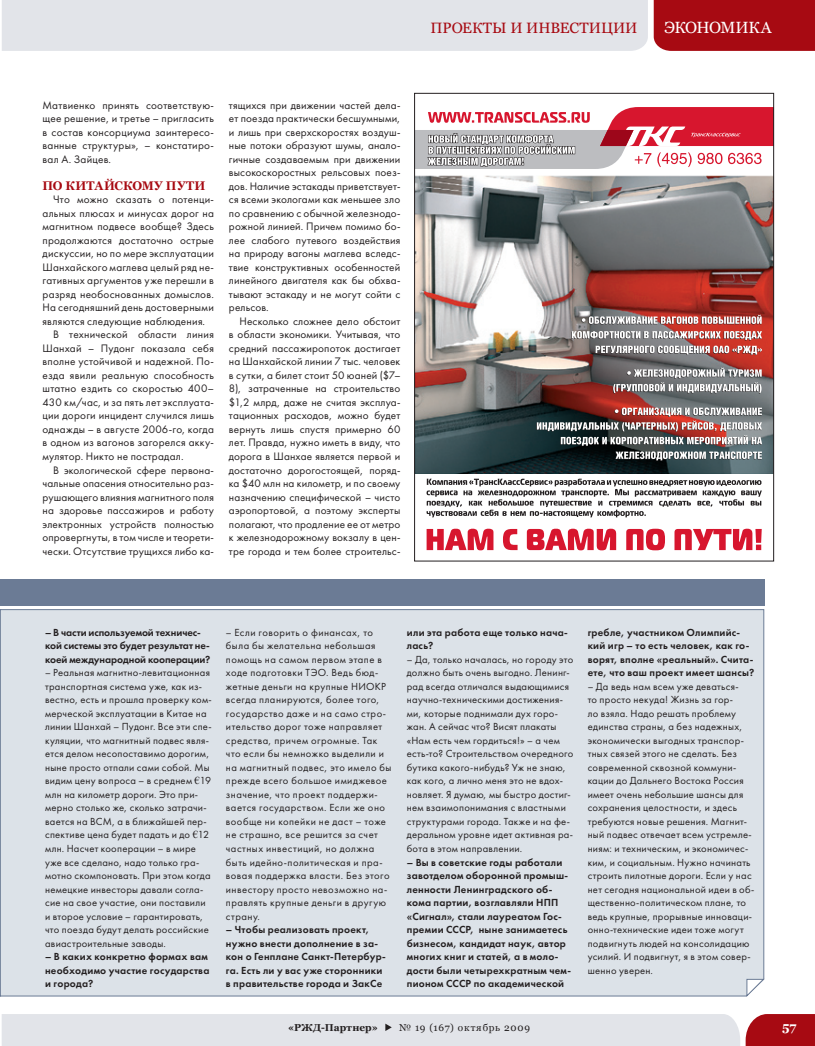
<style>
.page{position:relative;width:815px;height:1046px;background:#fff}
.page>*{position:absolute;margin:0;border:0;box-sizing:border-box;transform-origin:0 0}
.t1{font:16.25px "Georgia";letter-spacing:-.035em;color:#fff}
.t2{font:15px "Georgia";letter-spacing:-.005em;color:#a70a12}
.t3{font:700 12.5px "Georgia";letter-spacing:-.015em;color:#a70a12;scale:.95 1}
.t4{font:700 12.5px "Georgia";color:#fff}
.t5{font:11.25px/13.5px "Futura Book C";letter-spacing:.02em;color:#231f20;text-align:justify}
.t6{font:10.62px/13.5px "Futura Book C";letter-spacing:.025em;color:#231f20}
.t7{font:10.62px/13.5px "Futura Demi C";letter-spacing:.025em;color:#231f20}
.t8{font:10.62px/13.5px "Futura Book C";letter-spacing:.045em;color:#231f20}
.t9{font:10.62px/13.5px "Futura Demi C";letter-spacing:-.005em;color:#231f20}
.t10{font:10px "Georgia";letter-spacing:.08em;color:#231f20}
.t11{font:700 10px "Georgia";letter-spacing:.02em;color:#231f20}
.s1{font-family:"Times New Roman"}
</style>
<div class="page">
<svg style="left:746px;top:1014px;width:69px;height:31px;background:#ab171e"></svg>
<div style="left:654px;top:0;width:161px;height:51px;background:#a70a12"></div>
<div style="left:2px;top:0;width:646px;height:51px;background:#e2e4e9"></div>
<div style="left:2px;top:1014px;width:738px;height:31px;background:#e2e4e9"></div>
<div style="left:0;top:579px;width:764px;height:26px;background:#6b7b95"></div>
<div style="left:0;top:609px;width:764px;height:387px;background:#dce2e8"></div>
<svg style="left:746px;top:978px;width:19px;height:18px"></svg>
<img style="left:416px;top:176px;width:356px;height:297px">
<img style="left:571px;top:315px;width:191px;height:40px">
<svg style="left:536px;top:367px;width:226px;height:94px;background:#796969"></svg>
<svg style="left:427px;top:528px;width:335px;height:22px"></svg>
<svg style="left:427px;top:478px;width:335px;height:39px"></svg>
<svg style="left:416px;top:107px;width:356px;height:62px"></svg>
<p class="t5" style="left:43px;top:98px;width:173px">Матвиенко принять соответствую&shy;щее решение, и третье – пригласить в состав консорциума заинтересо&shy;ванные структуры», – констатиро&shy;вал А. Зайцев.</p>
<p class="t3" style="left:43px;top:178px;width:46px">По кита</p>
<p class="t3" style="left:104px;top:178px;width:42px">йскому</p>
<p class="t3" style="left:166px;top:178px;width:12px">пути</p>
<p class="t5" style="left:53px;top:193px;width:162px">Что можно сказать о потенци-</p>
<p class="t5" style="left:43px;top:206px;width:173px">альных плюсах и минусах дорог на</p>
<p class="t5" style="left:43px;top:220px;width:173px">магнитном подвесе вообще? Здесь</p>
<p class="t5" style="left:43px;top:233px;width:173px">продолжаются достаточно острые</p>
<p class="t5" style="left:43px;top:247px;width:173px">дискуссии, но по мере эксплуатации</p>
<p class="t5" style="left:43px;top:260px;width:173px">Шанхайского маглева целый ряд не-</p>
<p class="t5" style="left:43px;top:274px;width:173px">гативных аргументов уже перешли в</p>
<p class="t5" style="left:43px;top:287px;width:173px">разряд необоснованных домыслов.</p>
<p class="t5" style="left:43px;top:301px;width:173px">На сегодняшний день достоверными</p>
<p class="t5" style="left:43px;top:314px;width:164px">являются следующие наблюдения.</p>
<p class="t5" style="left:53px;top:328px;width:162px">В технической области линия</p>
<p class="t5" style="left:43px;top:341px;width:173px">Шанхай – Пудонг показала себя</p>
<p class="t5" style="left:43px;top:355px;width:173px">вполне устойчивой и надежной. По-</p>
<p class="t5" style="left:43px;top:368px;width:173px">езда явили реальную способность</p>
<p class="t5" style="left:43px;top:382px;width:173px">штатно ездить со скоростью 400–</p>
<p class="t5" style="left:43px;top:395px;width:173px">430 км/час, и за пять лет эксплуата-</p>
<p class="t5" style="left:43px;top:409px;width:173px">ции дороги инцидент случился лишь</p>
<p class="t5" style="left:43px;top:422px;width:173px">однажды – в августе 2006-го, когда</p>
<p class="t5" style="left:43px;top:436px;width:173px">в одном из вагонов загорелся акку-</p>
<p class="t5" style="left:43px;top:449px;width:143px">мулятор. Никто не пострадал.</p>
<p class="t5" style="left:53px;top:463px;width:162px">В экологической сфере первона-</p>
<p class="t5" style="left:43px;top:476px;width:173px">чальные опасения относительно раз-</p>
<p class="t5" style="left:43px;top:490px;width:173px">рушающего влияния магнитного поля</p>
<p class="t5" style="left:43px;top:503px;width:173px">на здоровье пассажиров и работу</p>
<p class="t5" style="left:43px;top:517px;width:173px">электронных устройств полностью</p>
<p class="t5" style="left:43px;top:530px;width:173px">опровергнуты, в том числе и теорети-</p>
<p class="t5" style="left:43px;top:544px;width:173px">чески. Отсутствие трущихся либо ка-</p>
<p class="t5" style="left:229px;top:98px;width:173px">тящихся при движении частей дела&shy;ет поезда практически бесшумными, и лишь при сверхскоростях воздуш&shy;ные потоки образуют шумы, анало&shy;гичные создаваемым при движении высокоскоростных рельсовых поез&shy;дов. Наличие эстакады приветствует&shy;ся всеми экологами как меньшее зло по сравнению с обычной железнодо&shy;рожной линией. Причем помимо бо&shy;лее слабого путевого воздействия на природу вагоны маглева вследс&shy;твие конструктивных особенностей линейного двигателя как бы обхва&shy;тывают эстакаду и не могут сойти с рельсов.</p>
<p class="t5" style="left:229px;top:314px;width:173px;text-indent:11px">Несколько сложнее дело обстоит в области экономики. Учитывая, что средний пассажиропоток достигает на Шанхайской линии 7 тыс. человек в сутки, а билет стоит 50 юаней ($7– 8), затраченные на строительство $1,2 млрд, даже не считая эксплуа&shy;тационных расходов, можно будет вернуть лишь спустя примерно 60 лет. Правда, нужно иметь в виду, что дорога в Шанхае является первой и достаточно дорогостоящей, поряд&shy;ка $40 млн на километр, и по своему назначению специфической – чисто аэропортовой, а поэтому эксперты полагают, что продление ее от метро к железнодорожному вокзалу в цен&shy;тре города и тем более строительс-</p>
<h2 class="t2" style="left:431px;top:19px;width:208px">проекты и инвестиции</h2>
<h1 class="t1" style="left:664px;top:18px;width:109px">экономика</h1>
<p class="t9" style="left:45px;top:625px;width:167px">– В части используемой техничес&shy;кой системы это будет результат не&shy;коей международной кооперации?</p>
<p class="t6" style="left:45px;top:666px;width:168px">– Реальная магнитно-левитационная транспортная система уже, как из&shy;вестно, есть и прошла проверку ком&shy;мерческой эксплуатации в Китае на линии Шанхай – Пудонг. Все эти спе&shy;куляции, что магнитный подвес явля&shy;ется делом несопоставимо дорогим, ныне просто отпали сами собой. Мы видим цену вопроса – в среднем <span class="s1">€</span>19 млн на километр дороги. Это при&shy;мерно столько же, сколько затрачи&shy;вается на ВСМ, а в ближайшей пер&shy;спективе цена будет падать и до <span class="s1">€</span>12 млн. Насчет кооперации – в мире уже все сделано, надо только гра&shy;мотно скомпоновать. При этом когда немецкие инвесторы давали согла&shy;сие на свое участие, они поставили и второе условие – гарантировать, что поезда будут делать российские авиастроительные заводы.</p>
<p class="t7" style="left:45px;top:949px;width:166px">– В каких конкретно формах вам необходимо участие государства и города?</p>
<p class="t8" style="left:226px;top:625px;width:167px">– Если говорить о финансах, то была бы желательна небольшая помощь на самом первом этапе в ходе подготовки ТЭО. Ведь бюд&shy;жетные деньги на крупные НИОКР всегда планируются, более того, государство даже и на само стро&shy;ительство дорог тоже направляет средства, причем огромные. Так что если бы немножко выделили и на магнитный подвес, это имело бы прежде всего большое имиджевое значение, что проект поддержи&shy;вается государством. Если же оно вообще ни копейки не даст – тоже не страшно, все решится за счет частных инвестиций, но должна быть идейно-политическая и пра&shy;вовая поддержка власти. Без этого инвестору просто невозможно на&shy;правлять крупные деньги в другую страну.</p>
<p class="t7" style="left:226px;top:922px;width:161px">– Чтобы реализовать проект, нужно внести дополнение в за&shy;кон о Генплане Санкт-Петербур&shy;га. Есть ли у вас уже сторонники в правительстве города и ЗакСе</p>
<p class="t7" style="left:407px;top:625px;width:162px">или эта работа еще только нача&shy;лась?</p>
<p class="t6" style="left:407px;top:652px;width:168px">– Да, только началась, но городу это должно быть очень выгодно. Ленинг&shy;рад всегда отличался выдающимися научно-техническими достижения&shy;ми, которые поднимали дух горо&shy;жан. А сейчас что? Висят плакаты «Нам есть чем гордиться!» – а чем есть-то? Строительством очередного бутика какого-нибудь? Уж не знаю, как кого, а лично меня это не вдох&shy;новляет. Я думаю, мы быстро достиг&shy;нем взаимопонимания с властными структурами города. Также и на фе&shy;деральном уровне идет активная ра&shy;бота в этом направлении.</p>
<p class="t7" style="left:407px;top:855px;width:166px">– Вы в советские годы работали завотделом оборонной промыш&shy;ленности Ленинградского об&shy;кома партии, возглавляли НПП «Сигнал», стали лауреатом Гос&shy;премии СССР, ныне занимаетесь бизнесом, кандидат наук, автор многих книг и статей, а в моло&shy;дости были четырехкратным чем&shy;пионом СССР по академической</p>
<p class="t7" style="left:588px;top:625px;width:168px">гребле, участником Олимпийс&shy;кий игр – то есть человек, как го&shy;ворят, вполне «реальный». Счита&shy;ете, что ваш проект имеет шансы?</p>
<p class="t6" style="left:588px;top:679px;width:168px">– Да ведь нам всем уже деваться-<br>то просто некуда! Жизнь за гор-<br>ло взяла. Надо решать проблему единства страны, а без надежных, экономически выгодных транспор&shy;тных связей этого не сделать. Без современной сквозной коммуни&shy;кации до Дальнего Востока Россия имеет очень небольшие шансы для сохранения целостности, и здесь требуются новые решения. Магнит&shy;ный подвес отвечает всем устремле&shy;ниям: и техническим, и экономичес&shy;ким, и социальным. Нужно начинать строить пилотные дороги. Если у нас нет сегодня национальной идеи в об&shy;щественно-политическом плане, то ведь крупные, прорывные инноваци&shy;онно-технические идеи тоже могут подвигнуть людей на консолидацию усилий. И подвигнут, я в этом совер&shy;шенно уверен.</p>
<p class="t11" style="left:288px;top:1021px;width:91px">«РЖД-Партнер»</p>
<p class="t10" style="left:399px;top:1021px;width:133px">№ 19 (167) октябрь 2009</p>
<p class="t4" style="left:782px;top:1019px;width:16px">57</p>
</div>
